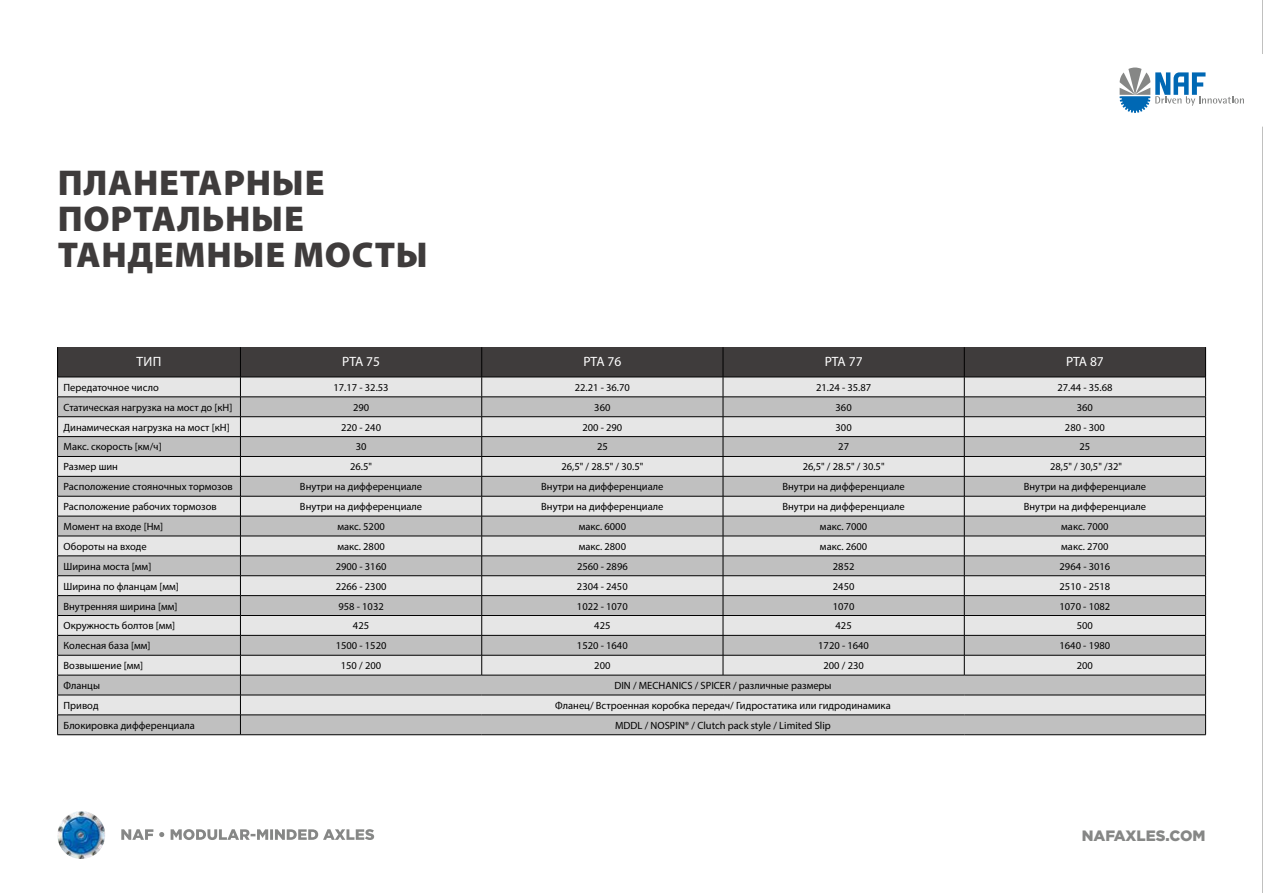
<style>
.page{position:relative;width:1263px;height:893px;background:#fff}
.page>*{position:absolute;margin:0;border:0;box-sizing:border-box;transform-origin:0 0}
.t1{font:900 36px/36px "Myriad Pro";letter-spacing:.02em;color:#3f3c3c}
.t2{font:900 15px "Gotham";color:#868786}
.t3{font:13.5px "Myriad Pro";color:#fff}
.t4{font:10.5px "Myriad Pro";color:#000}
</style>
<div class="page">
<hr style="left:1262px;top:0;width:1px;height:893px;background:#c0c0bf">
<div style="left:58px;top:347px;width:1148px;height:31px;background:#3f3c3c"></div>
<svg style="left:57px;top:378px;width:1149px;height:356px;background:#c7c7c7"></svg>
<hr style="left:57px;top:734px;width:183px;height:1px;background:#000">
<hr style="left:240px;top:734px;width:242px;height:1px;background:#000">
<hr style="left:482px;top:734px;width:241px;height:1px;background:#000">
<hr style="left:723px;top:734px;width:241px;height:1px;background:#000">
<hr style="left:964px;top:734px;width:242px;height:1px;background:#000">
<hr style="left:57px;top:347px;width:1px;height:30px;background:#000">
<hr style="left:1205px;top:347px;width:1px;height:30px;background:#000">
<hr style="left:57px;top:377px;width:183px;height:1px;background:#000">
<hr style="left:240px;top:377px;width:242px;height:1px;background:#000">
<hr style="left:482px;top:377px;width:241px;height:1px;background:#000">
<hr style="left:723px;top:377px;width:241px;height:1px;background:#000">
<hr style="left:964px;top:377px;width:242px;height:1px;background:#000">
<hr style="left:240px;top:347px;width:1px;height:30px;background:#000">
<hr style="left:481px;top:347px;width:1px;height:30px;background:#000">
<hr style="left:723px;top:347px;width:1px;height:30px;background:#000">
<hr style="left:964px;top:347px;width:1px;height:30px;background:#000">
<svg style="left:1119px;top:54px;width:144px;height:73px"></svg>
<svg style="left:121px;top:829px;width:253px;height:11px"></svg>
<img style="left:57px;top:811px;width:48px;height:48px">
<h1 class="t1" style="left:58px;top:165px;width:372px">ПЛАНЕТАРНЫЕ<br>ПОРТАЛЬНЫЕ<br>ТАНДЕМНЫЕ МОСТЫ</h1>
<p class="t3" style="left:137px;top:353px;width:26px">ТИП</p>
<p class="t3" style="left:342px;top:353px;width:39px">PTA 75</p>
<p class="t3" style="left:583px;top:353px;width:39px">PTA 76</p>
<p class="t3" style="left:825px;top:353px;width:39px">PTA 77</p>
<p class="t3" style="left:1066px;top:353px;width:39px">PTA 87</p>
<p class="t4" style="left:64px;top:381px;width:97px">Передаточное число</p>
<p class="t4" style="left:333px;top:381px;width:57px">17.17 - 32.53</p>
<p class="t4" style="left:575px;top:381px;width:57px">22.21 - 36.70</p>
<p class="t4" style="left:816px;top:381px;width:57px">21.24 - 35.87</p>
<p class="t4" style="left:1057px;top:381px;width:57px">27.44 - 35.68</p>
<p class="t4" style="left:64px;top:401px;width:170px">Статическая нагрузка на мост до [кН]</p>
<p class="t4" style="left:353px;top:401px;width:18px">290</p>
<p class="t4" style="left:594px;top:401px;width:18px">360</p>
<p class="t4" style="left:835px;top:401px;width:18px">360</p>
<p class="t4" style="left:1077px;top:401px;width:18px">360</p>
<p class="t4" style="left:64px;top:421px;width:168px">Динамическая нагрузка на мост [кН]</p>
<p class="t4" style="left:341px;top:421px;width:41px">220 - 240</p>
<p class="t4" style="left:582px;top:421px;width:41px">200 - 290</p>
<p class="t4" style="left:835px;top:421px;width:18px">300</p>
<p class="t4" style="left:1065px;top:421px;width:41px">280 - 300</p>
<p class="t4" style="left:64px;top:440px;width:100px">Макс. скорость [км/ч]</p>
<p class="t4" style="left:356px;top:440px;width:12px">30</p>
<p class="t4" style="left:597px;top:440px;width:12px">25</p>
<p class="t4" style="left:838px;top:440px;width:12px">27</p>
<p class="t4" style="left:1079px;top:440px;width:12px">25</p>
<p class="t4" style="left:64px;top:460px;width:56px">Размер шин</p>
<p class="t4" style="left:350px;top:460px;width:23px">26.5"</p>
<p class="t4" style="left:561px;top:460px;width:83px">26,5" / 28.5" / 30.5"</p>
<p class="t4" style="left:803px;top:460px;width:83px">26,5" / 28.5" / 30.5"</p>
<p class="t4" style="left:1050px;top:460px;width:73px">28,5" / 30,5" /32"</p>
<p class="t4" style="left:64px;top:480px;width:171px">Расположение стояночных тормозов</p>
<p class="t4" style="left:300px;top:480px;width:124px">Внутри на дифференциале</p>
<p class="t4" style="left:541px;top:480px;width:124px">Внутри на дифференциале</p>
<p class="t4" style="left:782px;top:480px;width:124px">Внутри на дифференциале</p>
<p class="t4" style="left:1024px;top:480px;width:124px">Внутри на дифференциале</p>
<p class="t4" style="left:64px;top:500px;width:155px">Расположение рабочих тормозов</p>
<p class="t4" style="left:300px;top:500px;width:124px">Внутри на дифференциале</p>
<p class="t4" style="left:541px;top:500px;width:124px">Внутри на дифференциале</p>
<p class="t4" style="left:782px;top:500px;width:124px">Внутри на дифференциале</p>
<p class="t4" style="left:1024px;top:500px;width:124px">Внутри на дифференциале</p>
<p class="t4" style="left:64px;top:520px;width:101px">Момент на входе [Нм]</p>
<p class="t4" style="left:337px;top:520px;width:49px">макс. 5200</p>
<p class="t4" style="left:579px;top:520px;width:49px">макс. 6000</p>
<p class="t4" style="left:820px;top:520px;width:49px">макс. 7000</p>
<p class="t4" style="left:1061px;top:520px;width:49px">макс. 7000</p>
<p class="t4" style="left:64px;top:540px;width:85px">Обороты на входе</p>
<p class="t4" style="left:337px;top:540px;width:49px">макс. 2800</p>
<p class="t4" style="left:579px;top:540px;width:49px">макс. 2800</p>
<p class="t4" style="left:820px;top:540px;width:49px">макс. 2600</p>
<p class="t4" style="left:1061px;top:540px;width:49px">макс. 2700</p>
<p class="t4" style="left:64px;top:560px;width:89px">Ширина моста [мм]</p>
<p class="t4" style="left:336px;top:560px;width:52px">2900 - 3160</p>
<p class="t4" style="left:577px;top:560px;width:52px">2560 - 2896</p>
<p class="t4" style="left:833px;top:560px;width:23px">2852</p>
<p class="t4" style="left:1059px;top:560px;width:52px">2964 - 3016</p>
<p class="t4" style="left:64px;top:580px;width:117px">Ширина по фланцам [мм]</p>
<p class="t4" style="left:336px;top:580px;width:52px">2266 - 2300</p>
<p class="t4" style="left:577px;top:580px;width:52px">2304 - 2450</p>
<p class="t4" style="left:833px;top:580px;width:23px">2450</p>
<p class="t4" style="left:1059px;top:580px;width:52px">2510 - 2518</p>
<p class="t4" style="left:64px;top:599px;width:115px">Внутренняя ширина [мм]</p>
<p class="t4" style="left:338px;top:599px;width:47px">958 - 1032</p>
<p class="t4" style="left:577px;top:599px;width:52px">1022 - 1070</p>
<p class="t4" style="left:833px;top:599px;width:23px">1070</p>
<p class="t4" style="left:1059px;top:599px;width:52px">1070 - 1082</p>
<p class="t4" style="left:64px;top:619px;width:113px">Окружность болтов [мм]</p>
<p class="t4" style="left:353px;top:619px;width:18px">425</p>
<p class="t4" style="left:594px;top:619px;width:18px">425</p>
<p class="t4" style="left:835px;top:619px;width:18px">425</p>
<p class="t4" style="left:1077px;top:619px;width:18px">500</p>
<p class="t4" style="left:64px;top:639px;width:88px">Колесная база [мм]</p>
<p class="t4" style="left:336px;top:639px;width:52px">1500 - 1520</p>
<p class="t4" style="left:577px;top:639px;width:52px">1520 - 1640</p>
<p class="t4" style="left:818px;top:639px;width:52px">1720 - 1640</p>
<p class="t4" style="left:1059px;top:639px;width:52px">1640 - 1980</p>
<p class="t4" style="left:64px;top:659px;width:81px">Возвышение [мм]</p>
<p class="t4" style="left:341px;top:659px;width:42px">150 / 200</p>
<p class="t4" style="left:594px;top:659px;width:18px">200</p>
<p class="t4" style="left:823px;top:659px;width:42px">200 / 230</p>
<p class="t4" style="left:1077px;top:659px;width:18px">200</p>
<p class="t4" style="left:64px;top:679px;width:38px">Фланцы</p>
<p class="t4" style="left:614px;top:679px;width:219px">DIN / MECHANICS / SPICER / различные размеры</p>
<p class="t4" style="left:64px;top:699px;width:37px">Привод</p>
<p class="t4" style="left:555px;top:699px;width:337px">Фланец/ Встроенная коробка передач/ Гидростатика или гидродинамика</p>
<p class="t4" style="left:64px;top:719px;width:133px">Блокировка дифференциала</p>
<p class="t4" style="left:615px;top:719px;width:217px">MDDL / NOSPIN® / Clutch pack style / Limited Slip</p>
<h2 class="t2" style="left:1082px;top:825px;width:125px">NAFAXLES.COM</h2>
</div>
